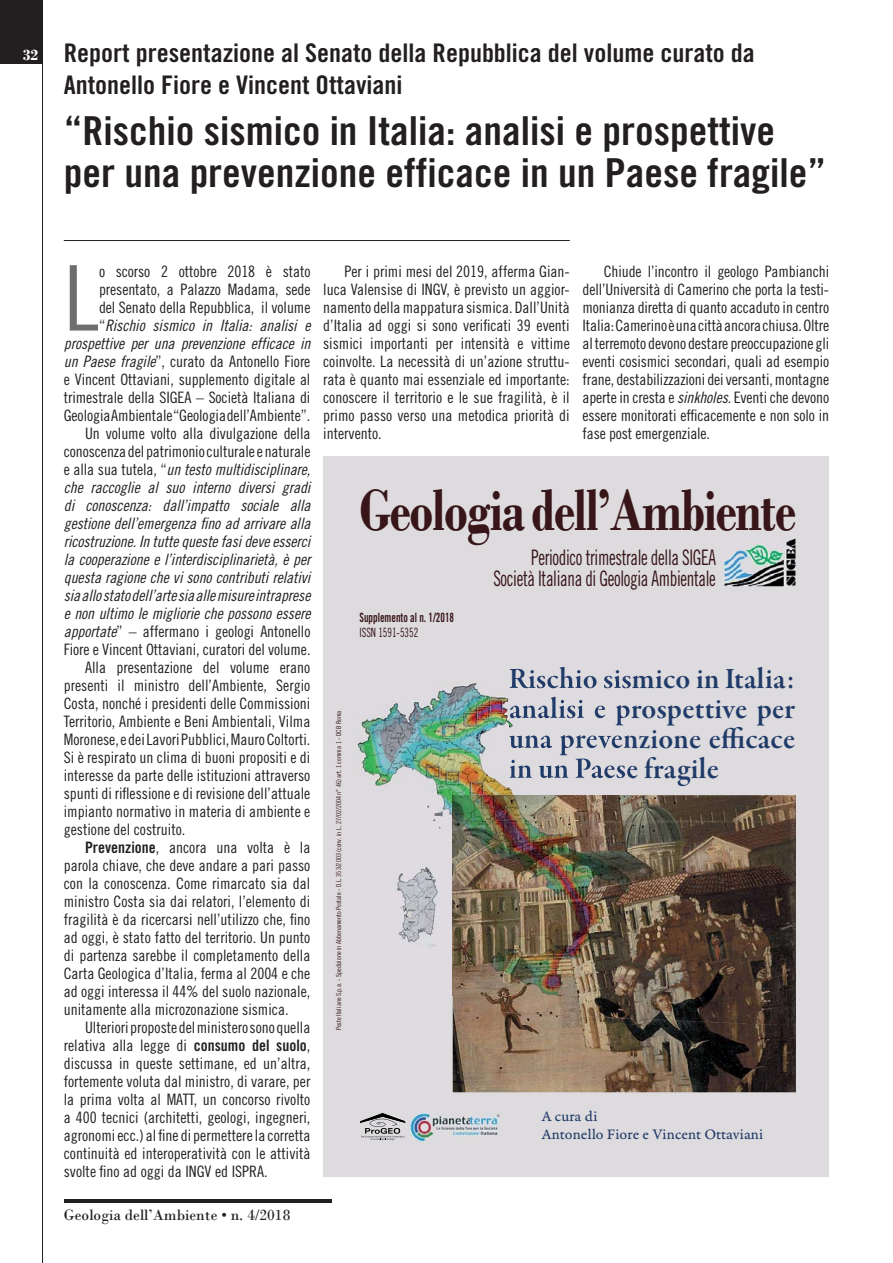
<style>
.page{position:relative;width:893px;height:1263px;background:#fff}
.page>*{position:absolute;margin:0;border:0;box-sizing:border-box;transform-origin:0 0}
.t1{font:90.6px "Trade Gothic LT Std Cn 18";color:#6d6e70}
.t2{font:700 60.9px "Bodoni";letter-spacing:-.025em;color:#371518;scale:.8 1}
.t3{font:39.9px/42px "Trade Gothic LT Std Bd Cn 20";color:#231f20;scale:1.05 1}
.t4{font:30px/30px "Garamond Premr Pro Smbd Subh";letter-spacing:.01em;color:#213b69;text-align:justify}
.t5{font:25.65px/32.4px "Trade Gothic LT Std Bd Cn 20";color:#231f20;scale:1.05 1}
.t6{font:21.45px/20.5px "Trade Gothic LT Std Cn 18";letter-spacing:-.02em;color:#371518;text-align:right;scale:.8 1}
.t7{font:15.75px/18px "Trade Gothic LT Std Cn 18";color:#231f20;text-align:justify}
.t8{font:15.75px/18px "Trade Gothic LT Std Cn 18 Obl";letter-spacing:-.005em;color:#231f20;text-align:right}
.t9{font:15.75px "Bodoni";color:#231f20}
.t10{font:700 15.75px "Bodoni";color:#fff}
.t11{font:15.45px/18.5px "Garamond Premr Pro Capt";color:#213b69}
.t12{font:12.9px "Trade Gothic LT Std Bd Cn 20";color:#371518;scale:.8 1}
.t13{font:12.9px "Trade Gothic LT Std Cn 18";color:#371518;scale:.8 1}
.t14{font:6.9px "Trade Gothic LT Std Cn 18";color:#371518}
.s1{font-family:"Trade Gothic LT Std Cn 18"}
.s2{font-family:"Trade Gothic LT Std Cn 18 Obl"}
.s3{font-family:"Trade Gothic LT Std Bd Cn 20"}
</style>
<div class="page">
<hr style="left:64px;top:1199px;width:268px;height:3px;background:#231f20">
<hr style="left:42px;top:0;width:1px;height:1263px;background:#231f20">
<div style="left:0;top:0;width:43px;height:64px;background:#231f20"></div>
<div style="left:323px;top:457px;width:506px;height:719px;background:#dddbde"></div>
<img style="left:723px;top:538px;width:73px;height:48px">
<img style="left:410px;top:1113px;width:90px;height:27px">
<svg style="left:361px;top:1113px;width:44px;height:27px"></svg>
<img style="left:453px;top:795px;width:343px;height:297px">
<img style="left:358px;top:683px;width:273px;height:313px">
<img style="left:574px;top:682px;width:57px;height:6px">
<img style="left:510px;top:682px;width:64px;height:6px">
<img style="left:510px;top:697px;width:121px;height:28px">
<img style="left:510px;top:697px;width:62px;height:21px">
<img style="left:509px;top:727px;width:122px;height:59px">
<img style="left:509px;top:735px;width:65px;height:20px">
<img style="left:510px;top:759px;width:68px;height:19px">
<hr style="left:64px;top:240px;width:506px;height:1px;background:#231f20">
<p class="t10" style="left:23px;top:45px;width:17px">32</p>
<h3 class="t5" style="left:64px;top:40px;width:660px">Report presentazione al Senato della Repubblica del volume curato da<br>Antonello Fiore e Vincent Ottaviani</h3>
<h3 class="t3" style="left:64px;top:115px;width:728px">“Rischio sismico in Italia: analisi e prospettive per una prevenzione efficace in un Paese fragile”</h3>
<h1 class="t1" style="left:64px;top:266px;width:37px">L</h1>
<p class="t7" style="left:99px;top:264px;width:213px">o scorso 2 ottobre 2018 è stato presentato, a Palazzo Madama, sede del Senato della Repubblica, il volume</p>
<p class="t8" style="left:64px;top:318px;width:248px"><span class="s1">“</span>Rischio sismico in Italia: analisi e prospettive per una prevenzione efficace in</p>
<p class="t7" style="left:64px;top:354px;width:248px;text-align:right"><span class="s2">un Paese fragile</span>”, curato da Antonello Fiore e Vincent Ottaviani, supplemento digitale al trimestrale della SIGEA – Società Italiana di Geologia Ambientale “Geologia dell’Ambiente”.<br>Un volume volto alla divulgazione della conoscenza del patrimonio culturale e naturale</p>
<p class="t8" style="left:64px;top:462px;width:248px;text-align:justify"><span class="s1">e alla sua tutela, “</span>un testo multidisciplinare, che raccoglie al suo interno diversi gradi di conoscenza: dall’impatto sociale alla gestione dell’emergenza fino ad arrivare alla ricostruzione. In tutte queste fasi deve esserci la cooperazione e l’interdisciplinarietà, è per questa ragione che vi sono contributi relativi sia allo stato dell’arte sia alle misure intraprese e non ultimo le migliorie che possono essere</p>
<p class="t7" style="left:64px;top:624px;width:248px"><span class="s2">apportate</span>” – affermano i geologi Antonello</p>
<p class="t7" style="left:64px;top:642px;width:248px">Fiore e Vincent Ottaviani, curatori del volume.</p>
<p class="t7" style="left:85px;top:660px;width:227px">Alla presentazione del volume erano</p>
<p class="t7" style="left:64px;top:678px;width:248px">presenti il ministro dell’Ambiente, Sergio</p>
<p class="t7" style="left:64px;top:696px;width:248px">Costa, nonché i presidenti delle Commissioni</p>
<p class="t7" style="left:64px;top:714px;width:248px">Territorio, Ambiente e Beni Ambientali, Vilma</p>
<p class="t7" style="left:64px;top:732px;width:248px">Moronese, e dei Lavori Pubblici, Mauro Coltorti.</p>
<p class="t7" style="left:64px;top:750px;width:248px">Si è respirato un clima di buoni propositi e di</p>
<p class="t7" style="left:64px;top:768px;width:248px">interesse da parte delle istituzioni attraverso</p>
<p class="t7" style="left:64px;top:786px;width:248px">spunti di riflessione e di revisione dell’attuale</p>
<p class="t7" style="left:64px;top:804px;width:248px">impianto normativo in materia di ambiente e</p>
<p class="t7" style="left:64px;top:822px;width:123px">gestione del costruito.</p>
<p class="t7" style="left:85px;top:840px;width:227px"><span class="s3">Prevenzione</span>, ancora una volta è la</p>
<p class="t7" style="left:64px;top:858px;width:248px">parola chiave, che deve andare a pari passo</p>
<p class="t7" style="left:64px;top:876px;width:248px">con la conoscenza. Come rimarcato sia dal</p>
<p class="t7" style="left:64px;top:894px;width:248px">ministro Costa sia dai relatori, l’elemento di</p>
<p class="t7" style="left:64px;top:912px;width:248px">fragilità è da ricercarsi nell’utilizzo che, fino</p>
<p class="t7" style="left:64px;top:930px;width:248px">ad oggi, è stato fatto del territorio. Un punto</p>
<p class="t7" style="left:64px;top:948px;width:248px">di partenza sarebbe il completamento della</p>
<p class="t7" style="left:64px;top:966px;width:248px">Carta Geologica d’Italia, ferma al 2004 e che</p>
<p class="t7" style="left:64px;top:984px;width:248px">ad oggi interessa il 44% del suolo nazionale,</p>
<p class="t7" style="left:64px;top:1002px;width:226px">unitamente alla microzonazione sismica.</p>
<p class="t7" style="left:85px;top:1020px;width:227px">Ulteriori proposte del ministero sono quella</p>
<p class="t7" style="left:64px;top:1038px;width:248px">relativa alla legge di <span class="s3">consumo del suolo</span>,</p>
<p class="t7" style="left:64px;top:1056px;width:248px">discussa in queste settimane, ed un’altra,</p>
<p class="t7" style="left:64px;top:1074px;width:248px">fortemente voluta dal ministro, di varare, per</p>
<p class="t7" style="left:64px;top:1092px;width:248px">la prima volta al MATT, un concorso rivolto</p>
<p class="t7" style="left:64px;top:1110px;width:248px">a 400 tecnici (architetti, geologi, ingegneri,</p>
<p class="t7" style="left:64px;top:1128px;width:248px">agronomi ecc.) al fine di permettere la corretta</p>
<p class="t7" style="left:64px;top:1146px;width:248px">continuità ed interoperatività con le attività</p>
<p class="t7" style="left:64px;top:1164px;width:205px">svolte fino ad oggi da INGV ed ISPRA.</p>
<p class="t7" style="left:323px;top:264px;width:248px;text-indent:21px">Per i primi mesi del 2019, afferma Gian&shy;luca Valensise di INGV, è previsto un aggior&shy;namento della mappatura sismica. Dall’Unità d’Italia ad oggi si sono verificati 39 eventi sismici importanti per intensità e vittime coinvolte. La necessità di un’azione struttu&shy;rata è quanto mai essenziale ed importante: conoscere il territorio e le sue fragilità, è il primo passo verso una metodica priorità di intervento.</p>
<p class="t7" style="left:583px;top:264px;width:248px;text-indent:21px">Chiude l’incontro il geologo Pambianchi dell’Università di Camerino che porta la te sti&shy;mo nianza diretta di quanto accaduto in cen tro Italia: Camerino è una città an co ra chiu sa. Oltre al terremoto devono de sta re preoccupazione gli eventi cosismici se con da ri, quali ad esempio frane, de sta bi liz za zio ni dei versanti, montagne aperte in cresta e <span class="s2">sinkholes</span>. Eventi che devono essere mo ni to ra ti efficacemente e non solo in fase post emergenziale.</p>
<p class="t14" style="left:336px;top:1030px;width:321px;rotate:-90deg">Poste Italiane S.p.a. - Spedizione in Abbonamento Postale - D.L. 353/2003 (conv. in L. 27/02/2004 n° 46) art. 1 comma 1 - DCB Roma</p>
<h2 class="t2" style="left:360px;top:474px;width:547px">Geologia dell’Ambiente</h2>
<h3 class="t6" style="left:493px;top:550px;width:280px">Periodico trimestrale della SIGEA<br>Società Italiana di Geologia Ambientale</h3>
<p class="t12" style="left:360px;top:612px;width:120px">Supplemento al n. 1/2018</p>
<p class="t13" style="left:360px;top:628px;width:75px">ISSN 1591-5352</p>
<h3 class="t4" style="left:509px;top:662px;width:288px">Rischio sismico in Italia: analisi e prospettive per una prevenzione efficace in un Paese fragile</h3>
<p class="t11" style="left:541px;top:1106px;width:223px">A cura di<br>Antonello Fiore e Vincent Ottaviani</p>
<p class="t9" style="left:64px;top:1206px;width:228px">Geologia dell’Ambiente • n. 4/2018</p>
</div>
